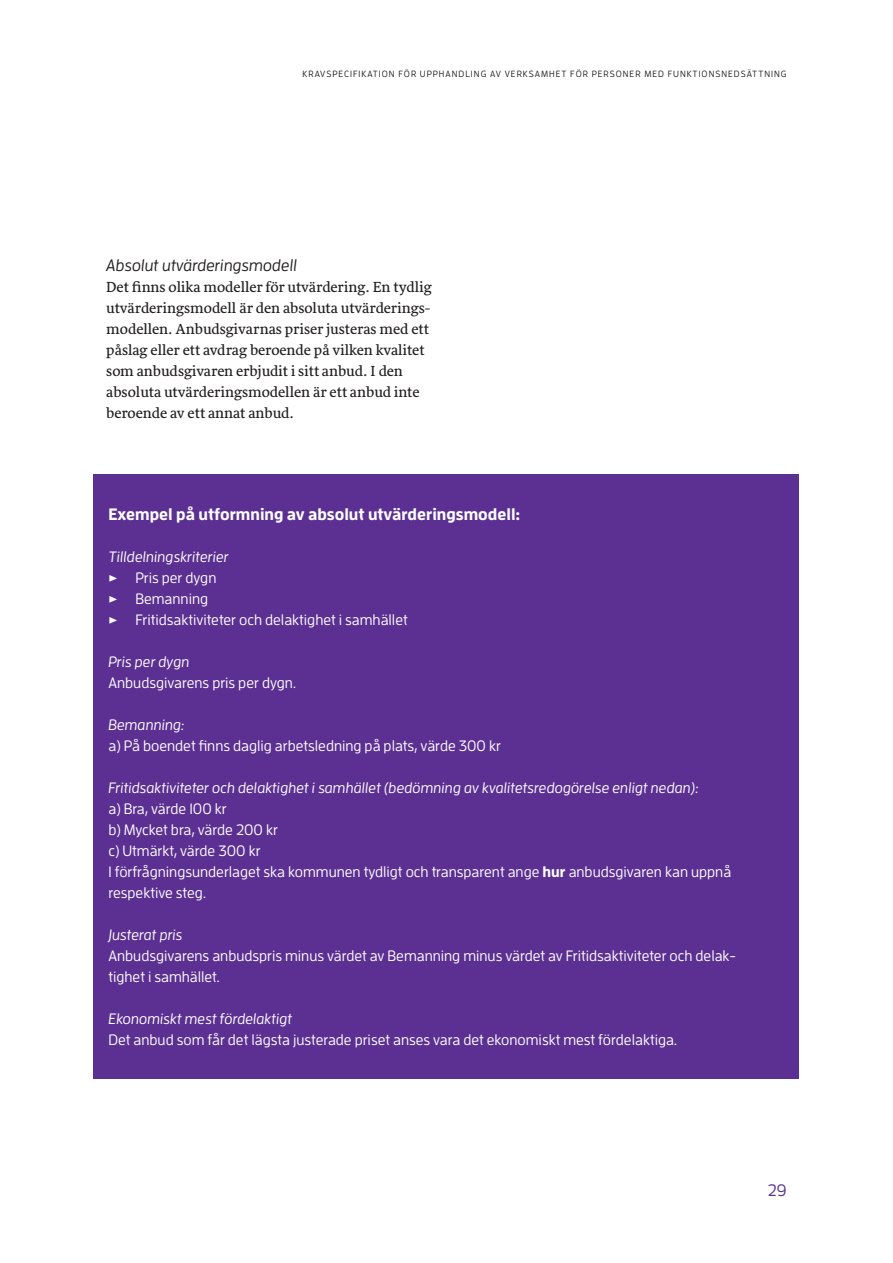
<style>
.page{position:relative;width:893px;height:1263px;background:#fff}
.page>*{position:absolute;margin:0;border:0;box-sizing:border-box;transform-origin:0 0}
.Brödtext_1_a{font:700 16.5px "Enzo OT";color:#fff}
.Brödtext_1_a-2{font:italic 500 16.5px "Enzo OT";color:#231f20}
.t1{font:500 16.5px "Enzo OT";color:#5b2e91}
.Brödtext_1_a-3{font:500 15px/21px "Enzo OT";color:#fff}
.Brödtext_1_a-4{font:15px/21px "Sirba";color:#231f20}
.Brödtext_1_a-5{font:italic 500 15px "Enzo OT";color:#fff}
.t2{font:500 9px "Enzo OT";letter-spacing:.11em;color:#231f20}
.s1{font-family:"Sirba";font-weight:400}
.s2{font-weight:700}
</style>
<div class="page">
<div style="left:94px;top:474px;width:705px;height:605px;background:#5b2e91"></div>
<p class="t2" style="left:303px;top:68px;width:486px">KRAVSPECIFIKATION FÖR UPPHANDLING AV VERKSAMHET FÖR PERSONER MED FUNKTIONSNEDSÄTTNING</p>
<p class="Brödtext_1_a-2" style="left:106px;top:255px;width:192px">Absolut utvärderingsmodell</p>
<p class="Brödtext_1_a-4" style="left:106px;top:277px;width:327px">Det finns olika modeller för utvärdering. En tydlig utvärderingsmodell är den absoluta utvärderings&shy;modellen. Anbudsgivarnas priser justeras med ett påslag eller ett avdrag beroende på vilken kvalitet som anbudsgivaren erbjudit i sitt anbud. I den absoluta utvärderingsmodellen är ett anbud inte beroende av ett annat anbud.</p>
<p class="Brödtext_1_a" style="left:108px;top:503px;width:413px">Exempel på utformning av absolut utvärderingsmodell:</p>
<p class="Brödtext_1_a-5" style="left:108px;top:548px;width:122px">Tilldelningskriterier</p>
<p class="Brödtext_1_a-3" style="left:108px;top:567px;width:109px"><span class="s1">►</span> Pris per dygn</p>
<p class="Brödtext_1_a-3" style="left:108px;top:588px;width:101px"><span class="s1">►</span> Bemanning</p>
<p class="Brödtext_1_a-3" style="left:108px;top:609px;width:301px"><span class="s1">►</span> Fritidsaktiviteter och delaktighet i samhället</p>
<p class="Brödtext_1_a-5" style="left:108px;top:653px;width:83px">Pris per dygn</p>
<p class="Brödtext_1_a-3" style="left:108px;top:672px;width:189px">Anbudsgivarens pris per dygn.</p>
<p class="Brödtext_1_a-5" style="left:108px;top:716px;width:78px">Bemanning:</p>
<p class="Brödtext_1_a-3" style="left:108px;top:735px;width:394px">a) På boendet finns daglig arbetsledning på plats, värde 300 kr</p>
<p class="Brödtext_1_a-5" style="left:108px;top:779px;width:592px">Fritidsaktiviteter och delaktighet i samhället (bedömning av kvalitetsredogörelse enligt nedan):</p>
<p class="Brödtext_1_a-3" style="left:108px;top:798px;width:120px">a) Bra, värde 100 kr</p>
<p class="Brödtext_1_a-3" style="left:108px;top:819px;width:171px">b) Mycket bra, värde 200 kr</p>
<p class="Brödtext_1_a-3" style="left:108px;top:840px;width:154px">c) Utmärkt, värde 300 kr</p>
<p class="Brödtext_1_a-3" style="left:108px;top:861px;width:624px">I förfrågningsunderlaget ska kommunen tydligt och transparent ange <span class="s2">hur</span> anbudsgivaren kan uppnå respektive steg.</p>
<p class="Brödtext_1_a-5" style="left:108px;top:926px;width:76px">Justerat pris</p>
<p class="Brödtext_1_a-3" style="left:108px;top:945px;width:629px">Anbudsgivarens anbudspris minus värdet av Bemanning minus värdet av Fritidsaktiviteter och delak&shy;tighet i samhället.</p>
<p class="Brödtext_1_a-5" style="left:108px;top:1010px;width:185px">Ekonomiskt mest fördelaktigt</p>
<p class="Brödtext_1_a-3" style="left:108px;top:1029px;width:570px">Det anbud som får det lägsta justerade priset anses vara det ekonomiskt mest fördelaktiga.</p>
<p class="t1" style="left:768px;top:1180px;width:20px">29</p>
</div>
